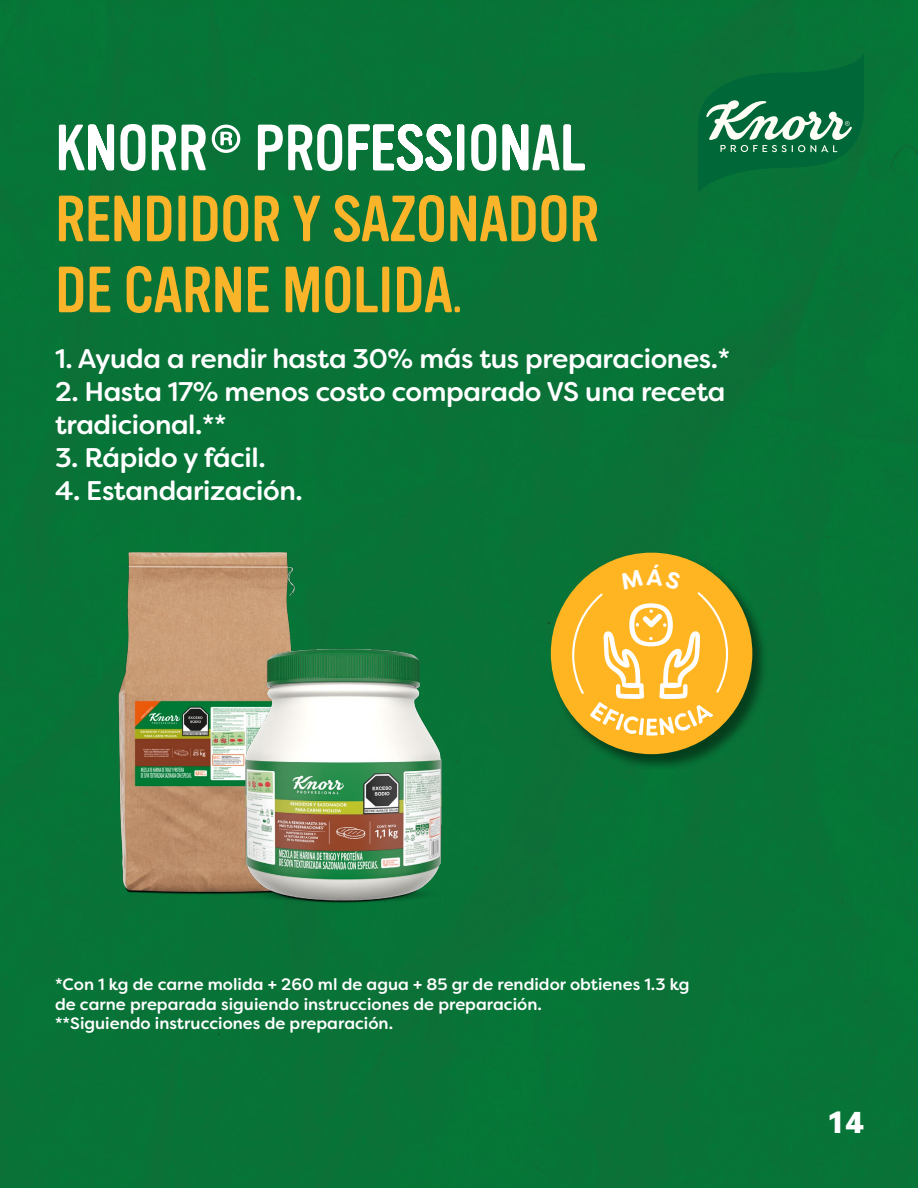
<style>
.page{position:relative;width:918px;height:1188px;background:#087337}
.page>*{position:absolute;margin:0;border:0;box-sizing:border-box;transform-origin:0 0}
.t1{font:63.9px/70.9px "Flavour";letter-spacing:-.01em;color:#fab42a}
.t2{font:63.9px "Flavour";letter-spacing:-.01em;color:#fff}
.t3{font:700 30px "Unilever Shilling";color:#fff}
.t4{font:500 27px/33px "Filson Soft";letter-spacing:-.015em;color:#fff}
.t5{font:500 16.5px/19.8px "Filson Soft";color:#fff}
</style>
<div class="page">
<img style="left:83px;top:542px;width:250px;height:390px">
<img style="left:221px;top:638px;width:246px;height:273px">
<img style="left:546px;top:549px;width:226px;height:220px">
<div style="left:551px;top:553px;width:201px;height:201px;background:#ffb522;border-radius:50%"></div>
<svg style="left:698px;top:54px;width:166px;height:139px;background:#1c7a4a"></svg>
<svg style="left:572px;top:564px;width:156px;height:172px"></svg>
<h1 class="t2" style="left:55px;top:113px;width:532px">KNORR® PROFESSIONAL</h1>
<h1 class="t1" style="left:55px;top:185px;width:546px">RENDIDOR Y SAZONADOR<br>DE CARNE MOLIDA.</h1>
<h3 class="t4" style="left:55px;top:342px;width:677px">1. Ayuda a rendir hasta 30% más tus preparaciones.*</h3>
<h3 class="t4" style="left:55px;top:375px;width:672px">2. Hasta 17% menos costo comparado VS una receta tradicional.**</h3>
<h3 class="t4" style="left:55px;top:441px;width:212px">3. Rápido y fácil.</h3>
<h3 class="t4" style="left:55px;top:474px;width:249px">4. Estandarización.</h3>
<p class="t5" style="left:55px;top:974px;width:636px">*Con 1 kg de carne molida + 260 ml de agua + 85 gr de rendidor obtienes 1.3 kg de carne preparada siguiendo instrucciones de preparación.<br>**Siguiendo instrucciones de preparación.</p>
<h2 class="t3" style="left:827px;top:1099px;width:39px">14</h2>
</div>
